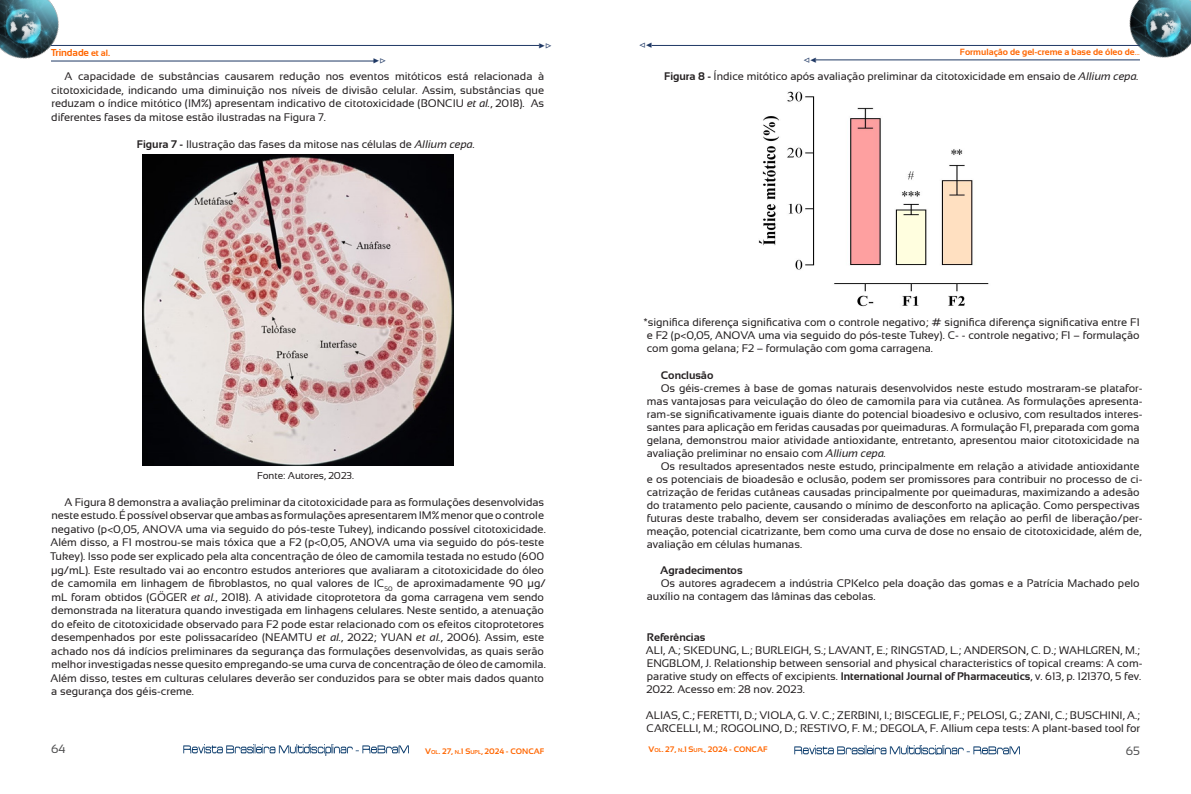
<style>
.page{position:relative;width:1191px;height:794px;background:#fff}
.page>*{position:absolute;margin:0;border:0;box-sizing:border-box;transform-origin:0 0}
.t1{font:12px "Sansation";color:#4f4f50}
.t2{font:11px/13px "Sansation";color:#231f20}
.t3{font:700 11px "Sansation";color:#231f20}
.t4{font:11px "Minion Pro";color:#1f3864}
.t5{font:10px "Sansation";color:#231f20}
.t6{font:700 10px "Sansation";letter-spacing:-.01em;color:#f60}
.t7{font:700 9px "Sansation";color:#f60}
.t8{font:700 8px "Sansation";color:#f60}
.s1{font-weight:400}
.s2{font-style:italic}
.s3{font-weight:700}
.s4{font-size:5.6px}
</style>
<div class="page">
<img style="left:794px;top:745px;width:225px;height:9px">
<img style="left:183px;top:744px;width:226px;height:11px">
<img style="left:1108px;top:0;width:83px;height:60px">
<img style="left:0;top:0;width:94px;height:61px">
<hr style="left:816px;top:60px;width:324px;height:1px;background:#1f3864">
<hr style="left:651px;top:45px;width:489px;height:1px;background:#1f3864">
<hr style="left:51px;top:61px;width:324px;height:1px;background:#1f3864">
<hr style="left:51px;top:45px;width:488px;height:1px;background:#1f3864">
<img style="left:758px;top:91px;width:231px;height:216px">
<img style="left:142px;top:154px;width:312px;height:311px">
<p class="t4" style="left:552px;top:54px;width:15px;rotate:-180deg">◁◀</p>
<p class="t4" style="left:639px;top:38px;width:15px">◁◀</p>
<p class="t6" style="left:51px;top:47px;width:40px">Trindade</p>
<p class="t7" style="left:960px;top:46px;width:181px">Formulação de gel-creme a base de óleo de<span class="s1">...</span></p>
<p class="t7" style="left:91px;top:48px;width:21px">et al.</p>
<p class="t4" style="left:803px;top:52px;width:15px">◁◀</p>
<p class="t4" style="left:386px;top:69px;width:15px;rotate:-180deg">◁◀</p>
<p class="t2" style="left:51px;top:69px;width:494px;line-height:13.5px;text-align:justify;text-indent:13px">A capacidade de substâncias causarem redução nos eventos mitóticos está relacionada à citotoxicidade, indicando uma diminuição nos níveis de divisão celular. Assim, substâncias que reduzam o índice mitótico (IM%) apresentam indicativo de citotoxicidade (BONCIU <span class="s2">et al.</span>, 2018). As diferentes fases da mitose estão ilustradas na Figura 7.</p>
<p class="t2" style="left:137px;top:137px;width:340px"><span class="s3">Figura 7 -</span> Ilustração das fases da mitose nas células de <span class="s2">Allium cepa.</span></p>
<p class="t5" style="left:257px;top:470px;width:98px">Fonte: Autores, 2023.</p>
<p class="t2" style="left:50px;top:495px;width:497px;line-height:13.5px;text-indent:15px">A Figura 8 demonstra a avaliação preliminar da citotoxicidade para as formulações desenvolvidas neste estudo. É possível observar que ambas as formulações apresentarem IM% menor que o controle negativo (p&lt;0,05, ANOVA uma via seguido do pós-teste Tukey), indicando possível citotoxicidade.<br>Além disso, a F1 mostrou-se mais tóxica que a F2 (p&lt;0,05, ANOVA uma via seguido do pós-teste Tukey). Isso pode ser explicado pela alta concentração de óleo de camomila testada no estudo (600 µg/mL). Este resultado vai ao encontro estudos anteriores que avaliaram a citotoxicidade do óleo de camomila em linhagem de fibroblastos, no qual valores de IC<sub>50</sub> de aproximadamente 90 µg/ mL foram obtidos (GÖGER <span class="s2">et al.</span>, 2018). A atividade citoprotetora da goma carragena vem sendo demonstrada na literatura quando investigada em linhagens celulares. Neste sentido, a atenuação do efeito de citotoxicidade observado para F2 pode estar relacionado com os efeitos citoprotetores desempenhados por este polissacarídeo (NEAMTU <span class="s2">et al.</span>, 2022; YUAN <span class="s2">et al.</span>, 2006). Assim, este achado nos dá indícios preliminares da segurança das formulações desenvolvidas, as quais serão melhor investigadas nesse quesito empregando-se uma curva de concentração de óleo de camomila.<br>Além disso, testes em culturas celulares deverão ser conduzidos para se obter mais dados quanto a segurança dos géis-creme.</p>
<p class="t2" style="left:664px;top:70px;width:476px"><span class="s3">Figura 8 -</span> Índice mitótico após avaliação preliminar da citotoxicidade em ensaio de <span class="s2">Allium cepa.</span></p>
<p class="t2" style="left:647px;top:316px;width:494px;text-align:justify;text-indent:-3px">*significa diferença significativa com o controle negativo; # significa diferença significativa entre F1 e F2 (p&lt;0,05, ANOVA uma via seguido do pós-teste Tukey). C- - controle negativo; F1 – formulação com goma gelana; F2 – formulação com goma carragena.</p>
<p class="t3" style="left:661px;top:368px;width:54px">Conclusão</p>
<p class="t2" style="left:647px;top:381px;width:497px;text-indent:14px">Os géis-cremes à base de gomas naturais desenvolvidos neste estudo mostraram-se platafor&shy;mas vantajosas para veiculação do óleo de camomila para via cutânea. As formulações apresenta&shy;ram-se significativamente iguais diante do potencial bioadesivo e oclusivo, com resultados interes&shy;santes para aplicação em feridas causadas por queimaduras. A formulação F1, preparada com goma gelana, demonstrou maior atividade antioxidante, entretanto, apresentou maior citotoxicidade na avaliação preliminar no ensaio com <span class="s2">Allium cepa.</span></p>
<p class="t2" style="left:647px;top:459px;width:497px;text-indent:14px">Os resultados apresentados neste estudo, principalmente em relação a atividade antioxidante e os potenciais de bioadesão e oclusão, podem ser promissores para contribuir no processo de ci&shy;catrização de feridas cutâneas causadas principalmente por queimaduras, maximizando a adesão do tratamento pelo paciente, causando o mínimo de desconforto na aplicação. Como perspectivas futuras deste trabalho, devem ser consideradas avaliações em relação ao perfil de liberação/per&shy;meação, potencial cicatrizante, bem como uma curva de dose no ensaio de citotoxicidade, além de, avaliação em células humanas.</p>
<p class="t3" style="left:660px;top:564px;width:84px">Agradecimentos</p>
<p class="t2" style="left:647px;top:576px;width:494px;text-indent:14px">Os autores agradecem a indústria CPKelco pela doação das gomas e a Patrícia Machado pelo auxílio na contagem das lâminas das cebolas.</p>
<p class="t3" style="left:647px;top:631px;width:60px">Referências</p>
<p class="t2" style="left:646px;top:644px;width:498px">ALI, A.; SKEDUNG, L.; BURLEIGH, S.; LAVANT, E.; RINGSTAD, L.; ANDERSON, C. D.; WAHLGREN, M.; ENGBLOM, J. Relationship between sensorial and physical characteristics of topical creams: A com&shy;parative study on effects of excipients. <span class="s3">International Journal of Pharmaceutics</span>, v. 613, p. 121370, 5 fev.<br>2022. Acesso em: 28 nov. 2023.</p>
<p class="t2" style="left:646px;top:709px;width:496px">ALIAS, C.; FERETTI, D.; VIOLA, G. V. C.; ZERBINI, I.; BISCEGLIE, F.; PELOSI, G.; ZANI, C.; BUSCHINI, A.;<br>CARCELLI, M.; ROGOLINO, D.; RESTIVO, F. M.; DEGOLA, F. Allium cepa tests: A plant-based tool for</p>
<p class="t1" style="left:51px;top:742px;width:16px">64</p>
<p class="t1" style="left:1125px;top:744px;width:16px">65</p>
<p class="t8" style="left:425px;top:746px;width:121px">V<span class="s4">OL</span>. 27, <span class="s4">N</span>.1 S<span class="s4">UPL</span>, 2024 - CONCAF</p>
<p class="t8" style="left:648px;top:744px;width:121px">V<span class="s4">OL</span>. 27, <span class="s4">N</span>.1 S<span class="s4">UPL</span>, 2024 - CONCAF</p>
</div>
